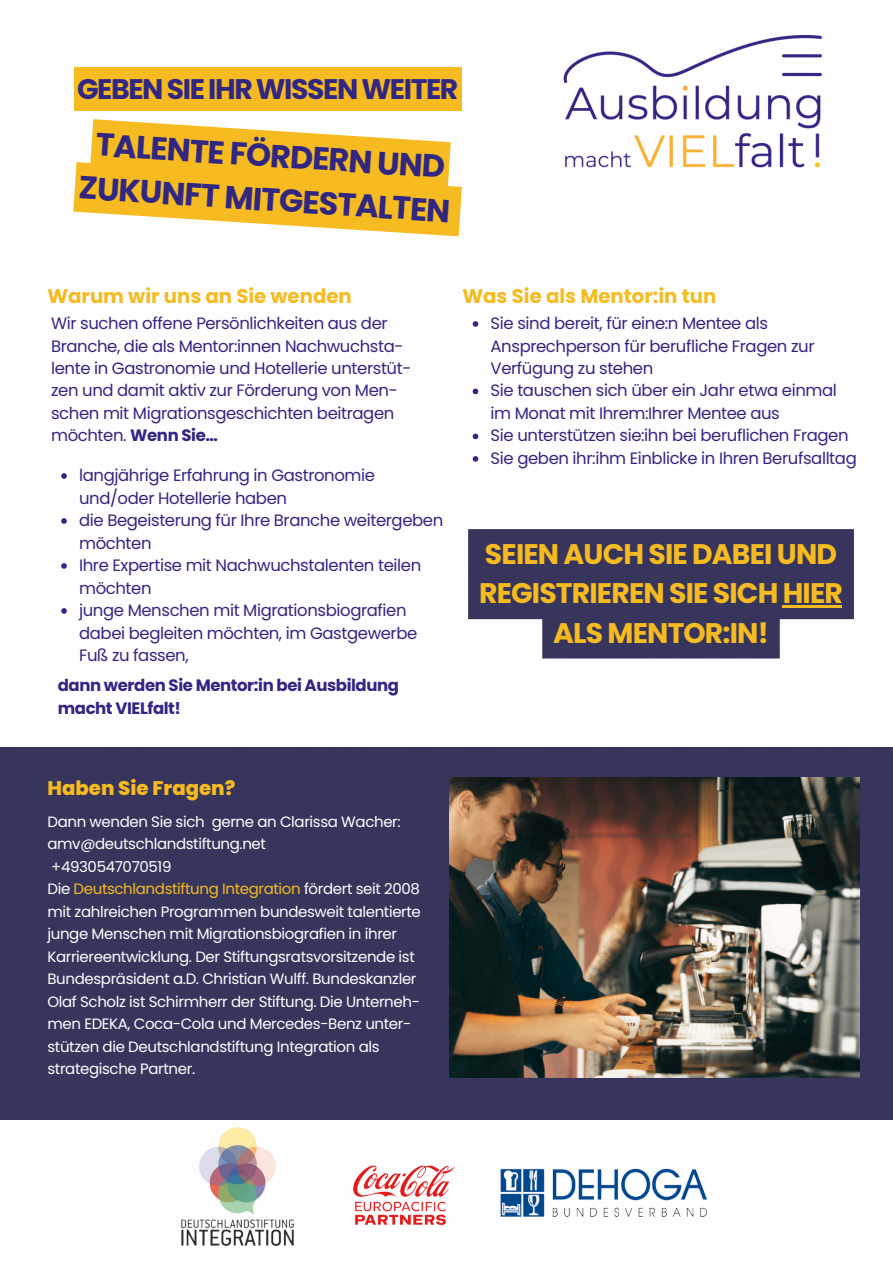
<style>
.page{position:relative;width:893px;height:1264px;background:#fff}
.page>*{position:absolute;margin:0;border:0;box-sizing:border-box;transform-origin:0 0}
.t1{font:700 31.95px/43.8px "Poppins";color:#312783;text-align:center}
.t2{font:700 28.35px/39.3px "Poppins";letter-spacing:-.03em;color:#f5bb21;text-align:center}
.t3{font:700 28.35px "Poppins";letter-spacing:-.05em;color:#312783}
.t4{font:700 19.65px "Poppins";color:#f5bb21}
.t5{font:800 19.65px "Poppins";color:#f5bb21}
.t6{font:16.5px/22.5px "Poppins";letter-spacing:-.025em;color:#312783}
.t7{font:700 16.5px/22.5px "Poppins";letter-spacing:-.025em;color:#312783}
.t8{font:15px/22.5px "Poppins";letter-spacing:-.025em;color:#fff}
.s1{font-weight:700}
.s2{color:#f5bb21}
</style>
<div class="page">
<div style="left:0;top:747px;width:892px;height:372px;background:#37355c"></div>
<img style="left:449px;top:777px;width:410px;height:300px">
<svg style="left:472px;top:321px;width:6px;height:6px"></svg>
<svg style="left:472px;top:388px;width:6px;height:6px"></svg>
<svg style="left:472px;top:433px;width:6px;height:6px"></svg>
<svg style="left:472px;top:456px;width:6px;height:5px"></svg>
<svg style="left:61px;top:473px;width:6px;height:6px"></svg>
<svg style="left:61px;top:518px;width:6px;height:6px"></svg>
<svg style="left:61px;top:563px;width:6px;height:6px"></svg>
<svg style="left:61px;top:608px;width:6px;height:5px"></svg>
<img style="left:154px;top:1119px;width:562px;height:128px">
<svg style="left:73px;top:119px;width:389px;height:117px;fill:#f5bb21"></svg>
<div style="left:74px;top:67px;width:387px;height:44px;background:#f5bb21"></div>
<svg style="left:468px;top:529px;width:385px;height:129px;fill:#37355c"></svg>
<hr style="left:782px;top:605px;width:60px;height:3px;background:#f5bb21">
<img style="left:563px;top:35px;width:260px;height:133px">
<p class="t3" style="left:77px;top:69px;width:382px">GEBEN SIE IHR WISSEN WEITER</p>
<p class="t1" style="left:84px;top:121px;width:373px;rotate:4deg">TALENTE FÖRDERN UND<br>ZUKUNFT MITGESTALTEN</p>
<p class="t4" style="left:47px;top:282px;width:306px">Warum wir uns an Sie wenden</p>
<p class="t4" style="left:462px;top:282px;width:255px">Was Sie als Mentor:in tun</p>
<p class="t6" style="left:51px;top:312px;width:362px">Wir suchen offene Persönlichkeiten aus der Branche, die als Mentor:innen Nachwuchsta&shy;lente in Gastronomie und Hotellerie unterstüt&shy;zen und damit aktiv zur Förderung von Men&shy;schen mit Migrationsgeschichten beitragen möchten. <span class="s1">Wenn Sie…</span></p>
<p class="t6" style="left:490px;top:312px;width:325px">Sie sind bereit, für eine:n Mentee als<br>Ansprechperson für berufliche Fragen zur<br>Verfügung zu stehen</p>
<p class="t6" style="left:490px;top:379px;width:348px">Sie tauschen sich über ein Jahr etwa einmal im Monat mit Ihrem:Ihrer Mentee aus</p>
<p class="t6" style="left:490px;top:424px;width:359px">Sie unterstützen sie:ihn bei beruflichen Fragen</p>
<p class="t6" style="left:490px;top:447px;width:368px">Sie geben ihr:ihm Einblicke in Ihren Berufsalltag</p>
<p class="t6" style="left:79px;top:464px;width:297px">langjährige Erfahrung in Gastronomie und/oder Hotellerie haben</p>
<p class="t6" style="left:79px;top:509px;width:366px">die Begeisterung für Ihre Branche weitergeben möchten</p>
<p class="t6" style="left:79px;top:554px;width:343px">Ihre Expertise mit Nachwuchstalenten teilen möchten</p>
<p class="t6" style="left:79px;top:599px;width:340px">junge Menschen mit Migrationsbiografien dabei begleiten möchten, im Gastgewerbe<br>Fuß zu fassen,</p>
<p class="t7" style="left:58px;top:674px;width:343px">dann werden Sie Mentor:in bei Ausbildung macht VIELfalt!</p>
<p class="t2" style="left:479px;top:534px;width:365px">SEIEN AUCH SIE DABEI UND<br>REGISTRIEREN SIE SICH HIER<br>ALS MENTOR:IN!</p>
<p class="t5" style="left:47px;top:774px;width:189px">Haben Sie Fragen?</p>
<p class="t8" style="left:47px;top:810px;width:355px">Dann wenden Sie sich gerne an Clarissa Wacher: amv@deutschlandstiftung.net</p>
<p class="t8" style="left:51px;top:855px;width:122px">+4930547070519</p>
<p class="t8" style="left:47px;top:877px;width:375px">Die <span class="s2">Deutschlandstiftung Integration</span> fördert seit 2008 mit zahlreichen Programmen bundesweit talentierte junge Menschen mit Migrationsbiografien in ihrer Karriereentwicklung. Der Stiftungsratsvorsitzende ist Bundespräsident a.D. Christian Wulff. Bundeskanzler Olaf Scholz ist Schirmherr der Stiftung. Die Unterneh&shy;men EDEKA, Coca-Cola und Mercedes-Benz unter&shy;stützen die Deutschlandstiftung Integration als strategische Partner.</p>
</div>
